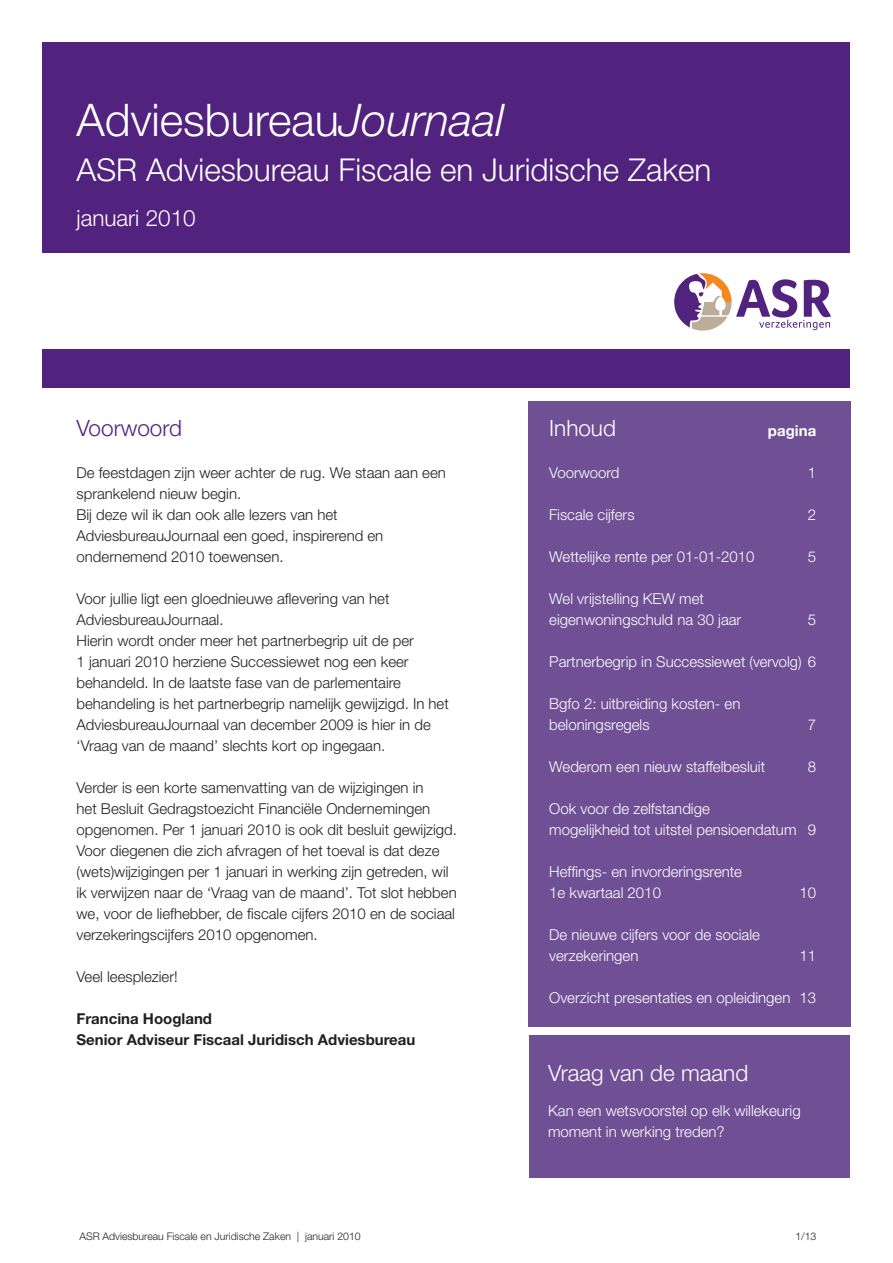
<style>
.page{position:relative;width:893px;height:1263px;background:#fff}
.page>*{position:absolute;margin:0;border:0;box-sizing:border-box;transform-origin:0 0}
._1_Hoofdkop___15_pt{font:300 45px "Helvetica Neue";color:#fff}
._1_Hoofdkop___15_pt-2{font:300 31.5px "Helvetica Neue";color:#fff}
._3_Tekst___10_pt{font:300 22.5px "Helvetica Neue";color:#fff}
._1_Hoofdkop___15_pt-3{font:300 22.5px "Helvetica Neue";color:#fff}
._3_Tekst___10_pt-2{font:300 22.5px "Helvetica Neue";color:#52227f}
._3_Tekst___10_pt-3{font:300 15px/21px "Helvetica Neue";color:#231f20}
._3_Tekst___10_pt-4{font:300 15px/21px "Helvetica Neue";color:#fff}
._3_Tekst___10_pt-5{font:700 15px "Helvetica Neue";color:#231f20}
._3_Tekst___10_pt-6{font:700 15px "Helvetica Neue";color:#fff}
._5_Informatie___7_pt{font:300 10.5px "Helvetica Neue";color:#231f20}
.s1{font-style:italic}
</style>
<div class="page">
<svg style="left:674px;top:273px;width:157px;height:58px"></svg>
<div style="left:43px;top:350px;width:807px;height:38px;background:#52227f"></div>
<div style="left:529px;top:401px;width:322px;height:625px;background:#705095"></div>
<div style="left:43px;top:43px;width:807px;height:210px;background:#52227f"></div>
<div style="left:530px;top:1036px;width:320px;height:142px;background:#705095"></div>
<p class="_1_Hoofdkop___15_pt" style="left:77px;top:93px;width:429px">Adviesbureau<span class="s1">Journaal</span></p>
<p class="_1_Hoofdkop___15_pt-2" style="left:77px;top:151px;width:636px">ASR Adviesbureau Fiscale en Juridische Zaken</p>
<p class="_1_Hoofdkop___15_pt-3" style="left:77px;top:205px;width:121px">januari 2010</p>
<p class="_3_Tekst___10_pt-2" style="left:77px;top:414px;width:107px">Voorwoord</p>
<p class="_3_Tekst___10_pt-3" style="left:77px;top:462px;width:371px">De feestdagen zijn weer achter de rug. We staan aan een sprankelend nieuw begin.</p>
<p class="_3_Tekst___10_pt-3" style="left:77px;top:504px;width:308px">Bij deze wil ik dan ook alle lezers van het<br>AdviesbureauJournaal een goed, inspirerend en ondernemend 2010 toewensen.</p>
<p class="_3_Tekst___10_pt-3" style="left:77px;top:588px;width:314px">Voor jullie ligt een gloednieuwe aflevering van het<br>AdviesbureauJournaal.</p>
<p class="_3_Tekst___10_pt-3" style="left:77px;top:630px;width:374px">Hierin wordt onder meer het partnerbegrip uit de per<br>1 januari 2010 herziene Successiewet nog een keer behandeld. In de laatste fase van de parlementaire behandeling is het partnerbegrip namelijk gewijzigd. In het AdviesbureauJournaal van december 2009 is hier in de ‘Vraag van de maand’ slechts kort op ingegaan.</p>
<p class="_3_Tekst___10_pt-3" style="left:77px;top:777px;width:382px">Verder is een korte samenvatting van de wijzigingen in<br>het Besluit Gedragstoezicht Financiële Ondernemingen opgenomen. Per 1 januari 2010 is ook dit besluit gewijzigd.</p>
<p class="_3_Tekst___10_pt-3" style="left:77px;top:840px;width:382px">Voor diegenen die zich afvragen of het toeval is dat deze (wets)wijzigingen per 1 januari in werking zijn getreden, wil ik verwijzen naar de ‘Vraag van de maand’. Tot slot hebben we, voor de liefhebber, de fiscale cijfers 2010 en de sociaal verzekeringscijfers 2010 opgenomen.</p>
<p class="_3_Tekst___10_pt-3" style="left:77px;top:966px;width:103px">Veel leesplezier!</p>
<p class="_3_Tekst___10_pt-5" style="left:77px;top:1009px;width:137px">Francina Hoogland</p>
<p class="_3_Tekst___10_pt-5" style="left:77px;top:1030px;width:340px">Senior Adviseur Fiscaal Juridisch Adviesbureau</p>
<p class="_3_Tekst___10_pt" style="left:549px;top:414px;width:68px">Inhoud</p>
<p class="_3_Tekst___10_pt-6" style="left:768px;top:421px;width:50px">pagina</p>
<p class="_3_Tekst___10_pt-4" style="left:549px;top:462px;width:72px">Voorwoord</p>
<p class="_3_Tekst___10_pt-4" style="left:808px;top:462px;width:10px">1</p>
<p class="_3_Tekst___10_pt-4" style="left:549px;top:504px;width:87px">Fiscale cijfers</p>
<p class="_3_Tekst___10_pt-4" style="left:808px;top:504px;width:10px">2</p>
<p class="_3_Tekst___10_pt-4" style="left:549px;top:546px;width:207px">Wettelijke rente per 01-01-2010</p>
<p class="_3_Tekst___10_pt-4" style="left:808px;top:546px;width:10px">5</p>
<p class="_3_Tekst___10_pt-4" style="left:549px;top:588px;width:156px">Wel vrijstelling KEW met</p>
<p class="_3_Tekst___10_pt-4" style="left:549px;top:609px;width:194px">eigenwoningschuld na 30 jaar</p>
<p class="_3_Tekst___10_pt-4" style="left:808px;top:609px;width:10px">5</p>
<p class="_3_Tekst___10_pt-4" style="left:549px;top:651px;width:269px">Partnerbegrip in Successiewet (vervolg) 6</p>
<p class="_3_Tekst___10_pt-4" style="left:549px;top:693px;width:193px">Bgfo 2: uitbreiding kosten- en beloningsregels</p>
<p class="_3_Tekst___10_pt-4" style="left:808px;top:714px;width:10px">7</p>
<p class="_3_Tekst___10_pt-4" style="left:549px;top:756px;width:217px">Wederom een nieuw staffelbesluit</p>
<p class="_3_Tekst___10_pt-4" style="left:808px;top:756px;width:10px">8</p>
<p class="_3_Tekst___10_pt-4" style="left:549px;top:798px;width:162px">Ook voor de zelfstandige</p>
<p class="_3_Tekst___10_pt-4" style="left:549px;top:819px;width:268px">mogelijkheid tot uitstel pensioendatum 9</p>
<p class="_3_Tekst___10_pt-4" style="left:549px;top:861px;width:194px">Heffings- en invorderingsrente</p>
<p class="_3_Tekst___10_pt-4" style="left:549px;top:882px;width:113px">1e kwartaal 2010</p>
<p class="_3_Tekst___10_pt-4" style="left:800px;top:882px;width:18px">10</p>
<p class="_3_Tekst___10_pt-4" style="left:549px;top:924px;width:212px">De nieuwe cijfers voor de sociale</p>
<p class="_3_Tekst___10_pt-4" style="left:549px;top:945px;width:91px">verzekeringen</p>
<p class="_3_Tekst___10_pt-4" style="left:800px;top:945px;width:18px">11</p>
<p class="_3_Tekst___10_pt-4" style="left:549px;top:987px;width:269px">Overzicht presentaties en opleidingen 13</p>
<p class="_3_Tekst___10_pt" style="left:548px;top:1059px;width:202px">Vraag van de maand</p>
<p class="_3_Tekst___10_pt-4" style="left:548px;top:1099px;width:254px">Kan een wetsvoorstel op elk willekeurig moment in werking treden?</p>
<p class="_5_Informatie___7_pt" style="left:79px;top:1230px;width:283px">ASR Adviesbureau Fiscale en Juridische Zaken | januari 2010</p>
<p class="_5_Informatie___7_pt" style="left:795px;top:1230px;width:23px">1/13</p>
</div>
